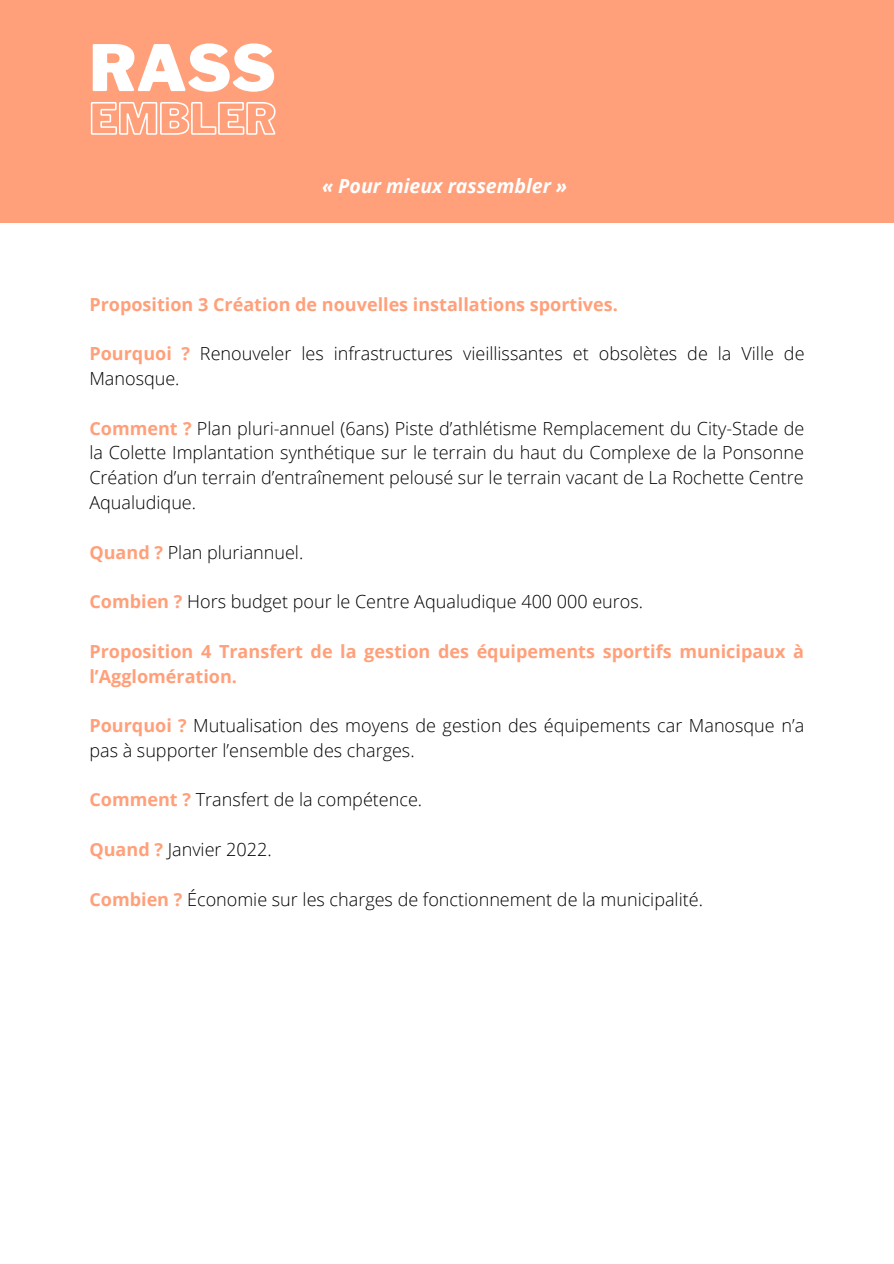
<style>
.page{position:relative;width:894px;height:1264px;background:#fff}
.page>*{position:absolute;margin:0;border:0;box-sizing:border-box;transform-origin:0 0}
.t1{font:900 63.3px "Libre Franklin";color:#fff}
.t2{font:italic 700 19.5px "Open Sans";color:#fff}
.t3{font:300 18px/24.8px "Open Sans";color:#000}
.t4{font:700 18px/24.8px "Open Sans";color:#ffa07a}
.s1{font-weight:700;color:#ffa07a}
</style>
<div class="page">
<div style="left:0;top:0;width:893px;height:222px;background:#ffa07a"></div>
<svg style="left:90px;top:102px;width:186px;height:33px"></svg>
<p class="t1" style="left:89px;top:30px;width:188px">RASS</p>
<p class="t2" style="left:322px;top:172px;width:246px">« Pour mieux rassembler »</p>
<p class="t4" style="left:89px;top:291px;width:529px">Proposition 3 Création de nouvelles installations sportives.</p>
<p class="t3" style="left:89px;top:341px;width:716px"><span class="s1">Pourquoi ?</span> Renouveler les infrastructures vieillissantes et obsolètes de la Ville de<br>Manosque.</p>
<p class="t3" style="left:89px;top:415px;width:716px;text-align:justify"><span class="s1">Comment ?</span> Plan pluri-annuel (6ans) Piste d’athlétisme Remplacement du City-Stade de la Colette Implantation synthétique sur le terrain du haut du Complexe de la Ponsonne Création d’un terrain d’entraînement pelousé sur le terrain vacant de La Rochette Centre Aqualudique.</p>
<p class="t3" style="left:89px;top:539px;width:215px"><span class="s1">Quand ?</span> Plan pluriannuel.</p>
<p class="t3" style="left:89px;top:588px;width:555px"><span class="s1">Combien ?</span> Hors budget pour le Centre Aqualudique 400 000 euros.</p>
<p class="t4" style="left:89px;top:638px;width:716px">Proposition 4 Transfert de la gestion des équipements sportifs municipaux à l’Agglomération.</p>
<p class="t3" style="left:89px;top:712px;width:716px"><span class="s1">Pourquoi ?</span> Mutualisation des moyens de gestion des équipements car Manosque n’a pas à supporter l’ensemble des charges.</p>
<p class="t3" style="left:89px;top:787px;width:334px"><span class="s1">Comment ?</span> Transfert de la compétence.</p>
<p class="t3" style="left:89px;top:836px;width:184px"><span class="s1">Quand ?</span> Janvier 2022.</p>
<p class="t3" style="left:89px;top:886px;width:615px"><span class="s1">Combien ?</span> Économie sur les charges de fonctionnement de la municipalité.</p>
</div>
